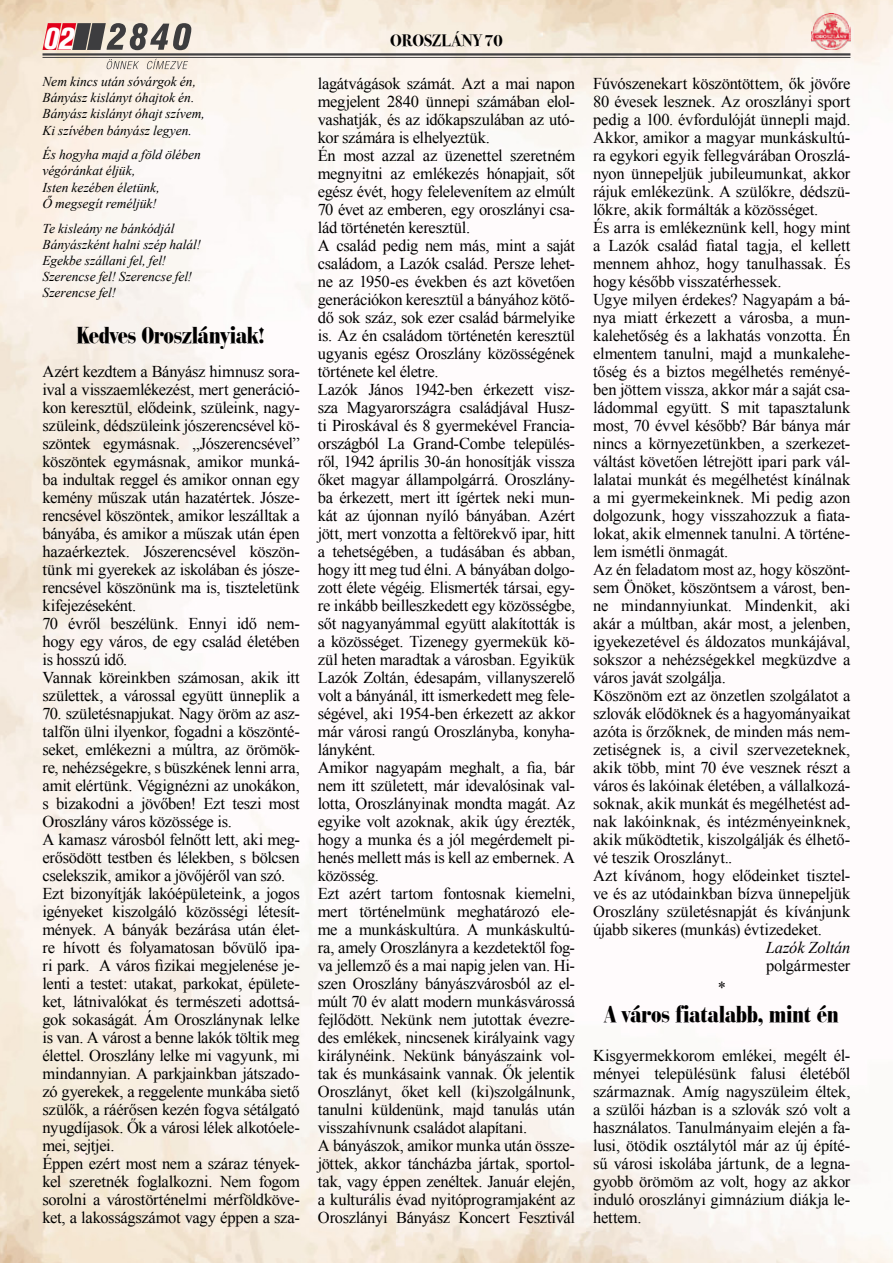
<style>
.page{position:relative;width:893px;height:1263px;background:#fff}
.page>*{position:absolute;margin:0;border:0;box-sizing:border-box;transform-origin:0 0}
.t1{font:italic 700 30px "Akzidenz Grotesk Cn X PFL";color:#fff}
.t2{font:24px "Bodoni Blk Cn CE";letter-spacing:-.025em;color:#000}
.t3{font:16.5px/18px "Times New Roman";letter-spacing:-.015em;color:#000}
.t4{font:italic 16.5px "Times New Roman";letter-spacing:-.01em;color:#000}
.t5{font:700 16.5px "Bodoni Svty Two ITCTT";color:#000}
.t6{font:italic 13.5px/16.2px "Times New Roman";letter-spacing:-.005em;color:#000}
</style>
<div class="page">
<img style="left:0;top:0;width:893px;height:1263px">
<img style="left:811px;top:14px;width:39px;height:36px">
<svg style="left:43px;top:23px;width:148px;height:27px;background:#9b6f6f"></svg>
<svg style="left:107px;top:59px;width:32px;height:10px"></svg>
<svg style="left:147px;top:59px;width:41px;height:10px"></svg>
<hr style="left:43px;top:53px;width:807px;height:3px;background:#414042">
<hr style="left:43px;top:57px;width:807px;height:1px;background:#414042">
<h1 class="t1" style="left:43px;top:20px;width:32px">02</h1>
<p class="t5" style="left:390px;top:27px;width:114px">OROSZLÁNY 70</p>
<p class="t6" style="left:43px;top:73px;width:164px">Nem kincs után sóvárgok én,<br>Bányász kislányt óhajtok én.<br>Bányász kislányt óhajt szívem,<br>Ki szívében bányász legyen.</p>
<p class="t6" style="left:43px;top:146px;width:160px">És hogyha majd a föld ölében végóránkat éljük,<br>Isten kezében életünk,<br>Ő megsegít reméljük!</p>
<p class="t6" style="left:43px;top:220px;width:160px">Te kisleány ne bánkódjál<br>Bányászként halni szép halál!<br>Egekbe szállani fel, fel!<br>Szerencse fel! Szerencse fel!<br>Szerencse fel!</p>
<h2 class="t2" style="left:77px;top:320px;width:190px">Kedves Oroszlányiak!</h2>
<p class="t3" style="left:43px;top:362px;width:259px">Azért kezdtem a Bányász himnusz sora&shy;ival a visszaemlékezést, mert generáció&shy;kon keresztül, elődeink, szüleink, nagy&shy;szüleink, dédszüleink jószerencsével kö&shy;szöntek egymásnak. „Jószerencsével” köszöntek egymásnak, amikor munká&shy;ba indultak reggel és amikor onnan egy kemény műszak után hazatértek. Jósze&shy;rencsével köszöntek, amikor leszálltak a bányába, és amikor a műszak után épen hazaérkeztek. Jószerencsével köszön&shy;tünk mi gyerekek az iskolában és jósze&shy;rencsével köszönünk ma is, tiszteletünk kifejezéseként.<br>70 évről beszélünk. Ennyi idő nem&shy;hogy egy város, de egy család életében is hosszú idő.<br>Vannak köreinkben számosan, akik itt születtek, a várossal együtt ünneplik a</p>
<p class="t3" style="left:43px;top:704px;width:259px">70. születésnapjukat. Nagy öröm az asz&shy;talfőn ülni ilyenkor, fogadni a köszönté&shy;seket, emlékezni a múltra, az örömök&shy;re, nehézségekre, s büszkének lenni arra, amit elértünk. Végignézni az unokákon, s bizakodni a jövőben! Ezt teszi most Oroszlány város közössége is.<br>A kamasz városból felnőtt lett, aki meg&shy;erősödött testben és lélekben, s bölcsen cselekszik, amikor a jövőjéről van szó.<br>Ezt bizonyítják lakóépületeink, a jogos igényeket kiszolgáló közösségi létesít&shy;mények. A bányák bezárása után élet&shy;re hívott és folyamatosan bővülő ipa&shy;ri park. A város fizikai megjelenése je&shy;lenti a testet: utakat, parkokat, épülete&shy;ket, látnivalókat és természeti adottsá&shy;gok sokaságát. Ám Oroszlánynak lelke is van. A várost a benne lakók töltik meg élettel. Oroszlány lelke mi vagyunk, mi mindannyian. A parkjainkban játszado&shy;zó gyerekek, a reggelente munkába siető szülők, a ráérősen kezén fogva sétálgató nyugdíjasok. Ők a városi lélek alkotóele&shy;mei, sejtjei.<br>Éppen ezért most nem a száraz tények&shy;kel szeretnék foglalkozni. Nem fogom sorolni a várostörténelmi mérföldköve&shy;ket, a lakosságszámot vagy éppen a sza-</p>
<p class="t3" style="left:318px;top:74px;width:259px">lagátvágások számát. Azt a mai napon megjelent 2840 ünnepi számában elol&shy;vashatják, és az időkapszulában az utó&shy;kor számára is elhelyeztük.<br>Én most azzal az üzenettel szeretném megnyitni az emlékezés hónapjait, sőt egész évét, hogy felelevenítem az elmúlt 70 évet az emberen, egy oroszlányi csa&shy;lád történetén keresztül.<br>A család pedig nem más, mint a saját családom, a Lazók család. Persze lehet&shy;ne az 1950-es években és azt követően generációkon keresztül a bányához kötő&shy;dő sok száz, sok ezer család bármelyike is. Az én családom történetén keresztül ugyanis egész Oroszlány közösségének története kel életre.<br>Lazók János 1942-ben érkezett vis - sza Magyarországra családjával Husz&shy;ti Piroskával és 8 gyermekével Francia&shy;országból La Grand-Combe település&shy;ről, 1942 április 30-án honosítják vissza őket magyar állampolgárrá. Oroszlány&shy;ba érkezett, mert itt ígértek neki mun&shy;kát az újonnan nyíló bányában. Azért jött, mert vonzotta a feltörekvő ipar, hitt a tehetségében, a tudásában és abban, hogy itt meg tud élni. A bányában dolgo&shy;zott élete végéig. Elismerték társai, egy&shy;re inkább beilleszkedett egy közösségbe, sőt nagyanyámmal együtt alakították is a közösséget. Tizenegy gyermekük kö&shy;zül heten maradtak a városban. Egyikük Lazók Zoltán, édesapám, villanyszerelő volt a bányánál, itt ismerkedett meg fele&shy;ségével, aki 1954-ben érkezett az akkor már városi rangú Oroszlányba, konyha&shy;lányként.<br>Amikor nagyapám meghalt, a fia, bár nem itt született, már idevalósinak val&shy;lotta, Oroszlányinak mondta magát. Az egyike volt azoknak, akik úgy érezték, hogy a munka és a jól megérdemelt pi&shy;henés mellett más is kell az embernek. A közösség.<br>Ezt azért tartom fontosnak kiemelni, mert történelmünk meghatározó ele&shy;me a munkáskultúra. A munkáskultú&shy;ra, amely Oroszlányra a kezdetektől fog&shy;va jellemző és a mai napig jelen van. Hi&shy;szen Oroszlány bányászvárosból az el&shy;múlt 70 év alatt modern munkásvárossá fejlődött. Nekünk nem jutottak évezre&shy;des emlékek, nincsenek királyaink vagy királynéink. Nekünk bányászaink vol&shy;tak és munkásaink vannak. Ők jelentik Oroszlányt, őket kell (ki)szolgálnunk, tanulni küldenünk, majd tanulás után visszahívnunk családot alapítani.<br>A bányászok, amikor munka után össze&shy;jöttek, akkor táncházba jártak, sportol&shy;tak, vagy éppen zenéltek. Január elején, a kulturális évad nyitóprogramjaként az Oroszlányi Bányász Koncert Fesztivál</p>
<p class="t3" style="left:593px;top:74px;width:259px">Fúvószenekart köszöntöttem, ők jövőre 80 évesek lesznek. Az oroszlányi sport pedig a 100. évfordulóját ünnepli majd.<br>Akkor, amikor a magyar munkáskultú&shy;ra egykori egyik fellegvárában Oroszlá&shy;nyon ünnepeljük jubileumunkat, akkor rájuk emlékezünk. A szülőkre, dédszü&shy;lőkre, akik formálták a közösséget.<br>És arra is emlékeznünk kell, hogy mint a Lazók család fiatal tagja, el kellett mennem ahhoz, hogy tanulhassak. És hogy később visszatérhessek.<br>Ugye milyen érdekes? Nagyapám a bá&shy;nya miatt érkezett a városba, a mun&shy;kalehetőség és a lakhatás vonzotta. Én elmentem tanulni, majd a munkalehe&shy;tőség és a biztos megélhetés reményé&shy;ben jöttem vissza, akkor már a saját csa&shy;ládommal együtt. S mit tapasztalunk most, 70 évvel később? Bár bánya már nincs a környezetünkben, a szerkezet&shy;váltást követően létrejött ipari park vál&shy;lalatai munkát és megélhetést kínálnak a mi gyermekeinknek. Mi pedig azon dolgozunk, hogy visszahozzuk a fiata&shy;lokat, akik elmennek tanulni. A történe&shy;lem ismétli önmagát.<br>Az én feladatom most az, hogy köszönt&shy;sem Önöket, köszöntsem a várost, ben&shy;ne mindannyiunkat. Mindenkit, aki akár a múltban, akár most, a jelenben, igyekezetével és áldozatos munkájával, sokszor a nehézségekkel megküzdve a város javát szolgálja.<br>Köszönöm ezt az önzetlen szolgálatot a szlovák elődöknek és a hagyományaikat azóta is őrzőknek, de minden más nem&shy;zetiségnek is, a civil szervezeteknek, akik több, mint 70 éve vesznek részt a város és lakóinak életében, a vállalkozá&shy;soknak, akik munkát és megélhetést ad&shy;nak lakóinknak, és intézményeinknek, akik működtetik, kiszolgálják és élhető&shy;vé teszik Oroszlányt..<br>Azt kívánom, hogy elődeinket tisztel&shy;ve és az utódainkban bízva ünnepeljük Oroszlány születésnapját és kívánjunk újabb sikeres (munkás) évtizedeket.</p>
<p class="t4" style="left:766px;top:936px;width:86px">Lazók Zoltán</p>
<p class="t3" style="left:766px;top:956px;width:86px">polgármester</p>
<p class="t3" style="left:718px;top:978px;width:10px">*</p>
<h2 class="t2" style="left:605px;top:998px;width:236px">A város fiatalabb, mint én</h2>
<p class="t3" style="left:593px;top:1046px;width:259px;text-align:justify">Kisgyermekkorom emlékei, megélt él&shy;ményei településünk falusi életéből származnak. Amíg nagyszüleim éltek, a szülői házban is a szlovák szó volt a használatos. Tanulmányaim elején a fa&shy;lusi, ötödik osztálytól már az új építé&shy;sű városi iskolába jártunk, de a legna&shy;gyobb örömöm az volt, hogy az akkor induló oroszlányi gimnázium diákja le&shy;hettem.</p>
</div>
